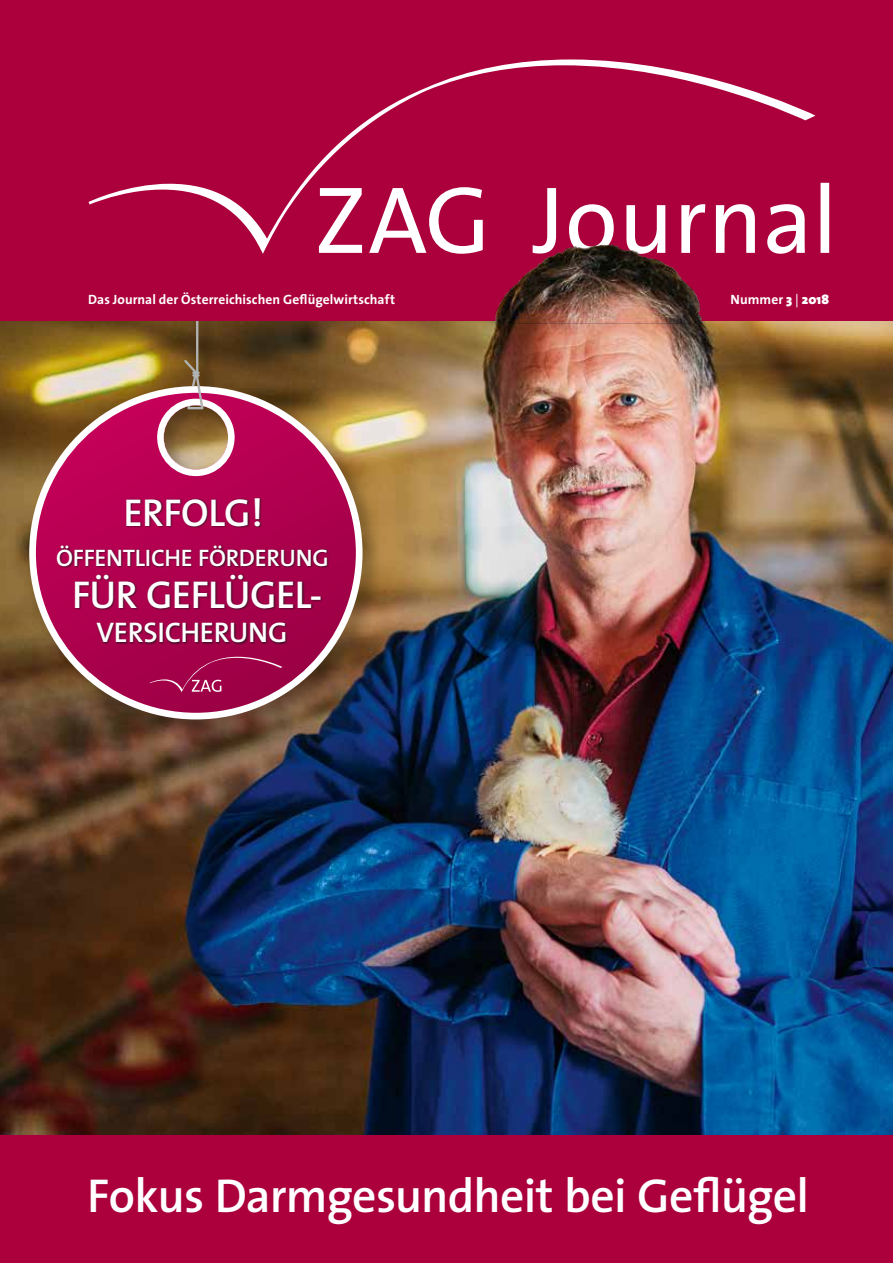
<style>
.page{position:relative;width:893px;height:1263px;background:#fff}
.page>*{position:absolute;margin:0;border:0;box-sizing:border-box;transform-origin:0 0}
.t1{font:600 47.85px "The Sans";letter-spacing:-.02em;color:#fff}
.t2{font:600 39px "The Sans";letter-spacing:-.015em;color:#fff}
.t3{font:600 28.5px "The Sans";letter-spacing:-.01em;color:#fff}
.t4{font:600 24px "The Sans";letter-spacing:-.01em;color:#fff}
.t5{font:700 13.5px "The Sans";letter-spacing:.005em;color:#fff}
.s1{font-weight:900}
.s2{font-weight:400}
</style>
<div class="page">
<div style="left:0;top:0;width:893px;height:321px;background:#ab003b"></div>
<img style="left:0;top:321px;width:893px;height:814px">
<svg style="left:820px;top:183px;width:9px;height:70px"></svg>
<svg style="left:89px;top:59px;width:726px;height:195px"></svg>
<div style="left:0;top:1135px;width:893px;height:128px;background:#ab003b"></div>
<img style="left:0;top:321px;width:458px;height:495px">
<img style="left:29px;top:386px;width:334px;height:333px">
<svg style="left:36px;top:393px;width:320px;height:320px;background:#a83857"></svg>
<svg style="left:157px;top:321px;width:78px;height:155px;background:#996a57"></svg>
<div style="left:57px;top:497px;width:272px;height:148px;background:#181716;opacity:.75"></div>
<img style="left:463px;top:224px;width:270px;height:127px">
<svg style="left:150px;top:657px;width:132px;height:35px;background:#a61052"></svg>
<p class="t5" style="left:88px;top:288px;width:308px">Das Journal der Österreichischen Geflügelwirtschaft</p>
<p class="t5" style="left:731px;top:288px;width:100px">Nummer <span class="s1">3</span> <span class="s2">|</span> <span class="s1">2018</span></p>
<h2 class="t2" style="left:123px;top:480px;width:141px">ERFOLG!</h2>
<h3 class="t4" style="left:56px;top:537px;width:274px">ÖFFENTLICHE FÖRDERUNG</h3>
<h2 class="t2" style="left:72px;top:562px;width:252px">FÜR GEFLÜGEL-</h2>
<h3 class="t3" style="left:96px;top:609px;width:192px">VERSICHERUNG</h3>
<h1 class="t1" style="left:87px;top:1156px;width:723px">Fokus Darmgesundheit bei Geflügel</h1>
</div>
